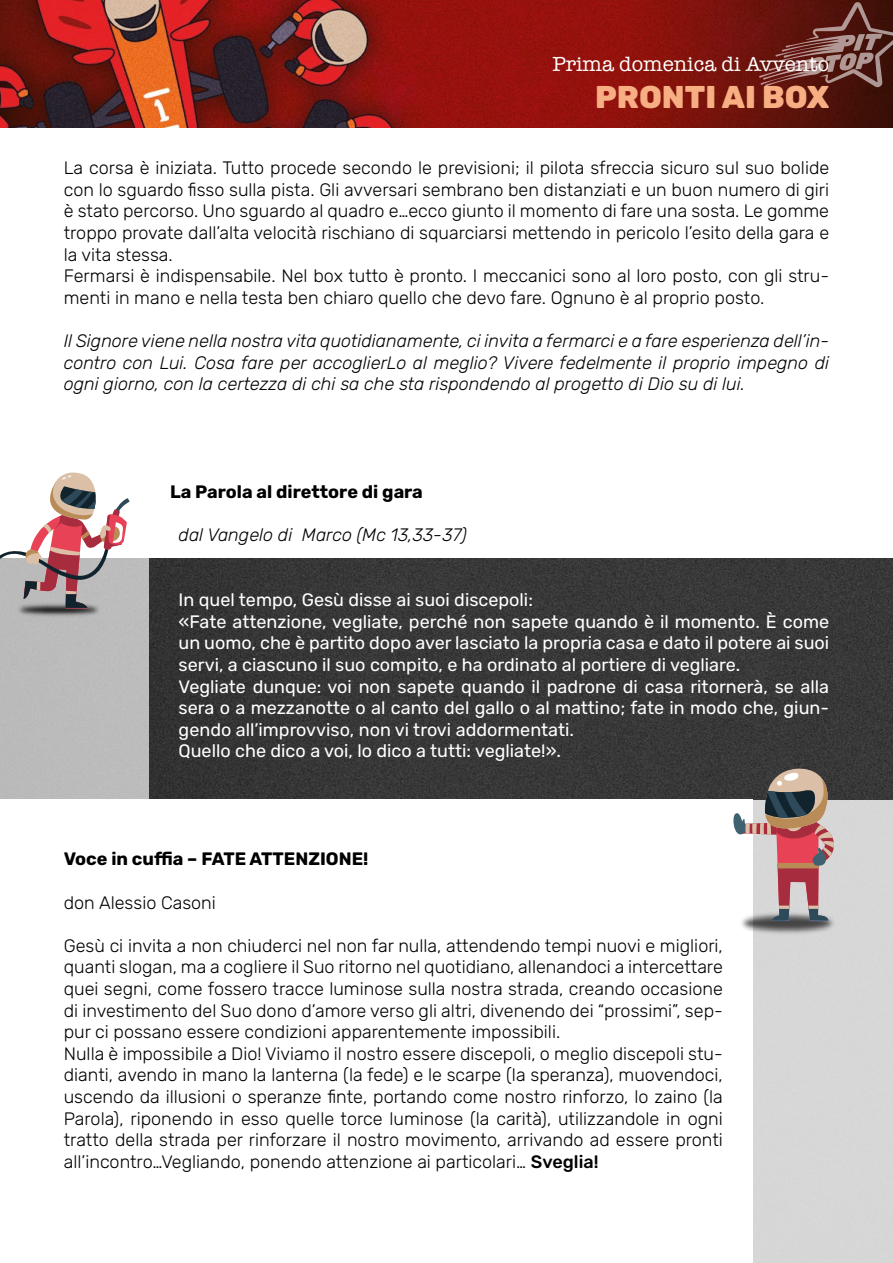
<style>
.page{position:relative;width:893px;height:1263px;background:#373737}
.page>*{position:absolute;margin:0;border:0;box-sizing:border-box;transform-origin:0 0}
.t1{font:800 31.5px "Rubik";color:#f7ae83}
.t2{font:21px "American Typewriter";color:#fff}
.t3{font:300 18px/21.6px "Rubik";color:#000}
.t4{font:18px/21.6px "Rubik";color:#fff}
.t5{font:italic 300 18px/21.6px "Rubik";color:#000;text-align:justify}
.t6{font:700 18px "Rubik";color:#000}
.s1{font-weight:500}
</style>
<div class="page">
<hr style="left:892px;top:659px;width:1px;height:604px;background:#fff">
<hr style="left:892px;top:310px;width:1px;height:349px;background:#fff">
<div style="left:0;top:557px;width:149px;height:242px;background:#bbb"></div>
<div style="left:0;top:800px;width:893px;height:463px;background:#d7d7d7"></div>
<div style="left:0;top:799px;width:753px;height:464px;background:#fff"></div>
<div style="left:0;top:0;width:893px;height:557px;background:#fff"></div>
<img style="left:18px;top:608px;width:81px;height:9px">
<svg style="left:0;top:472px;width:130px;height:136px"></svg>
<img style="left:741px;top:921px;width:93px;height:13px">
<svg style="left:732px;top:767px;width:104px;height:154px"></svg>
<img style="left:0;top:0;width:893px;height:128px">
<svg style="left:759px;top:2px;width:134px;height:85px;background:#6b332d"></svg>
<p class="t2" style="left:552px;top:48px;width:278px">Prima domenica di Avvento</p>
<h1 class="t1" style="left:595px;top:80px;width:236px">PRONTI AI BOX</h1>
<p class="t3" style="left:64px;top:158px;width:767px">La corsa è iniziata. Tutto procede secondo le previsioni; il pilota sfreccia sicuro sul suo bolide con lo sguardo fisso sulla pista. Gli avversari sembrano ben distanziati e un buon numero di giri è stato percorso. Uno sguardo al quadro e…ecco giunto il momento di fare una sosta. Le gomme troppo provate dall’alta velocità rischiano di squarciarsi mettendo in pericolo l’esito della gara e la vita stessa.<br>Fermarsi è indispensabile. Nel box tutto è pronto. I meccanici sono al loro posto, con gli stru&shy;menti in mano e nella testa ben chiaro quello che devo fare. Ognuno è al proprio posto.</p>
<p class="t5" style="left:64px;top:330px;width:767px">Il Signore viene nella nostra vita quotidianamente, ci invita a fermarci e a fare esperienza dell’in&shy;contro con Lui. Cosa fare per accoglierLo al meglio? Vivere fedelmente il proprio impegno di ogni giorno, con la certezza di chi sa che sta rispondendo al progetto di Dio su di lui.</p>
<p class="t6" style="left:170px;top:482px;width:254px">La Parola al direttore di gara</p>
<p class="t5" style="left:179px;top:525px;width:290px">dal Vangelo di Marco (Mc 13,33-37)</p>
<p class="t4" style="left:179px;top:590px;width:652px">In quel tempo, Gesù disse ai suoi discepoli:<br>«Fate attenzione, vegliate, perché non sapete quando è il momento. È come un uomo, che è partito dopo aver lasciato la propria casa e dato il potere ai suoi servi, a ciascuno il suo compito, e ha ordinato al portiere di vegliare.<br>Vegliate dunque: voi non sapete quando il padrone di casa ritornerà, se alla sera o a mezzanotte o al canto del gallo o al mattino; fate in modo che, giun&shy;gendo all’improvviso, non vi trovi addormentati.<br>Quello che dico a voi, lo dico a tutti: vegliate!».</p>
<p class="t6" style="left:64px;top:849px;width:306px">Voce in cuffia – FATE ATTENZIONE!</p>
<p class="t3" style="left:64px;top:892px;width:154px">don Alessio Casoni</p>
<p class="t3" style="left:64px;top:935px;width:661px">Gesù ci invita a non chiuderci nel non far nulla, attendendo tempi nuovi e migliori, quanti slogan, ma a cogliere il Suo ritorno nel quotidiano, allenandoci a intercettare quei segni, come fossero tracce luminose sulla nostra strada, creando occasione di investimento del Suo dono d’amore verso gli altri, divenendo dei “prossimi”, sep&shy;pur ci possano essere condizioni apparentemente impossibili.<br>Nulla è impossibile a Dio! Viviamo il nostro essere discepoli, o meglio discepoli stu&shy;dianti, avendo in mano la lanterna (la fede) e le scarpe (la speranza), muovendoci, uscendo da illusioni o speranze finte, portando come nostro rinforzo, lo zaino (la Parola), riponendo in esso quelle torce luminose (la carità), utilizzandole in ogni tratto della strada per rinforzare il nostro movimento, arrivando ad essere pronti all’incontro…Vegliando, ponendo attenzione ai particolari… <span class="s1">Sveglia!</span></p>
</div>
